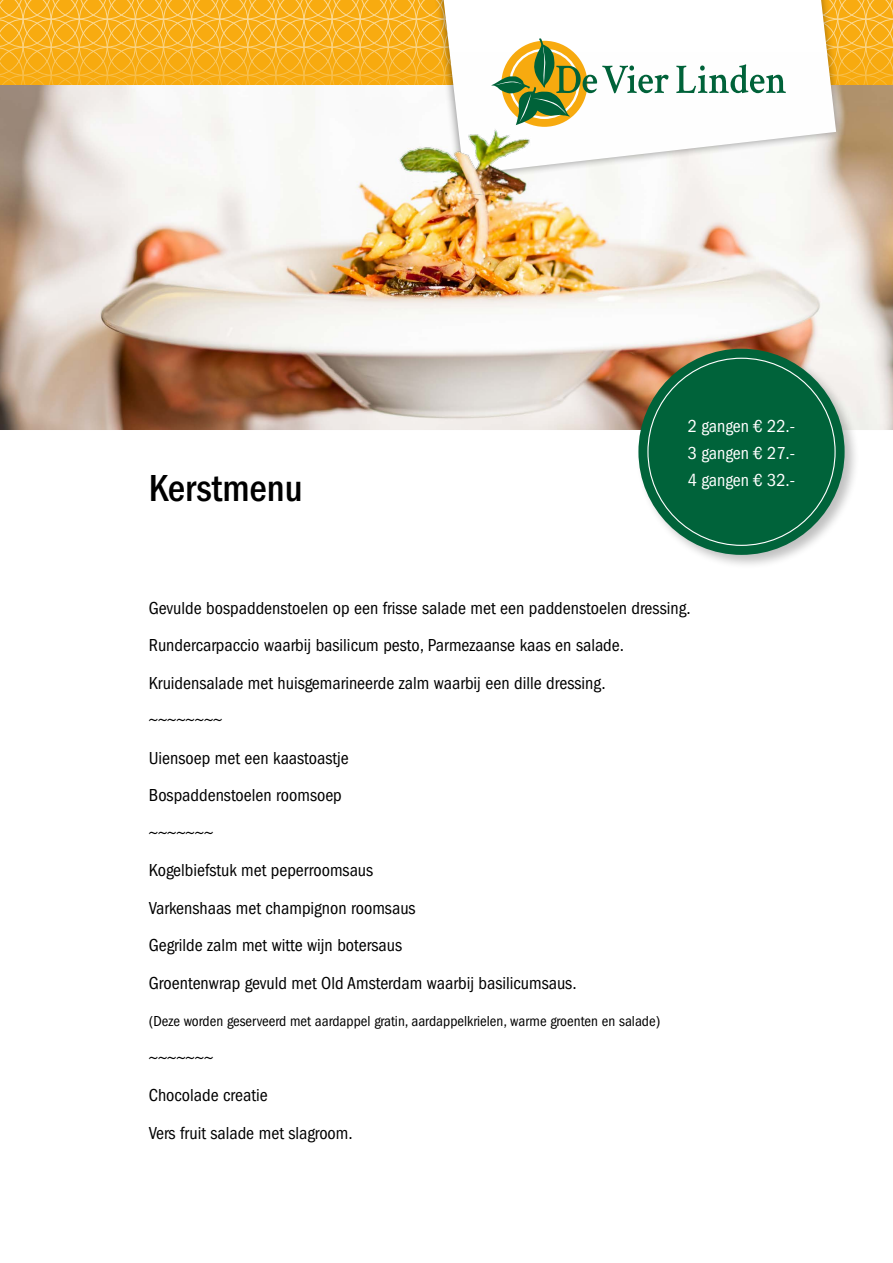
<style>
.page{position:relative;width:893px;height:1263px;background:#fff}
.page>*{position:absolute;margin:0;border:0;box-sizing:border-box;transform-origin:0 0}
.t1{font:500 condensed 39px "Franklin Gothic LT";color:#000}
.t2{font:condensed 18px/37.5px "Franklin Gothic LT";color:#000}
.t3{font:condensed 18px/27px "Franklin Gothic LT";color:#fff;text-align:justify}
.t4{font:condensed 15px "Franklin Gothic LT";color:#000}
</style>
<div class="page">
<svg style="left:0;top:0;width:893px;height:52px"></svg>
<img style="left:0;top:52px;width:893px;height:378px">
<div style="left:635px;top:345px;width:224px;height:225px;background:#000;opacity:.25"></div>
<div style="left:638px;top:349px;width:207px;height:206px;background:#00633a;border-radius:50%"></div>
<h1 class="t1" style="left:149px;top:466px;width:155px">Kerstmenu</h1>
<p class="t3" style="left:688px;top:412px;width:109px">2 gangen € 22.- 3 gangen € 27.- 4 gangen € 32.-</p>
<p class="t2" style="left:149px;top:589px;width:544px">Gevulde bospaddenstoelen op een frisse salade met een paddenstoelen dressing.<br>Rundercarpaccio waarbij basilicum pesto, Parmezaanse kaas en salade.<br>Kruidensalade met huisgemarineerde zalm waarbij een dille dressing.<br>~~~~~~~~<br>Uiensoep met een kaastoastje<br>Bospaddenstoelen roomsoep<br>~~~~~~~<br>Kogelbiefstuk met peperroomsaus<br>Varkenshaas met champignon roomsaus<br>Gegrilde zalm met witte wijn botersaus<br>Groentenwrap gevuld met Old Amsterdam waarbij basilicumsaus.</p>
<p class="t4" style="left:149px;top:1013px;width:513px">(Deze worden geserveerd met aardappel gratin, aardappelkrielen, warme groenten en salade)</p>
<p class="t2" style="left:149px;top:1039px;width:205px">~~~~~~~<br>Chocolade creatie<br>Vers fruit salade met slagroom.</p>
</div>
